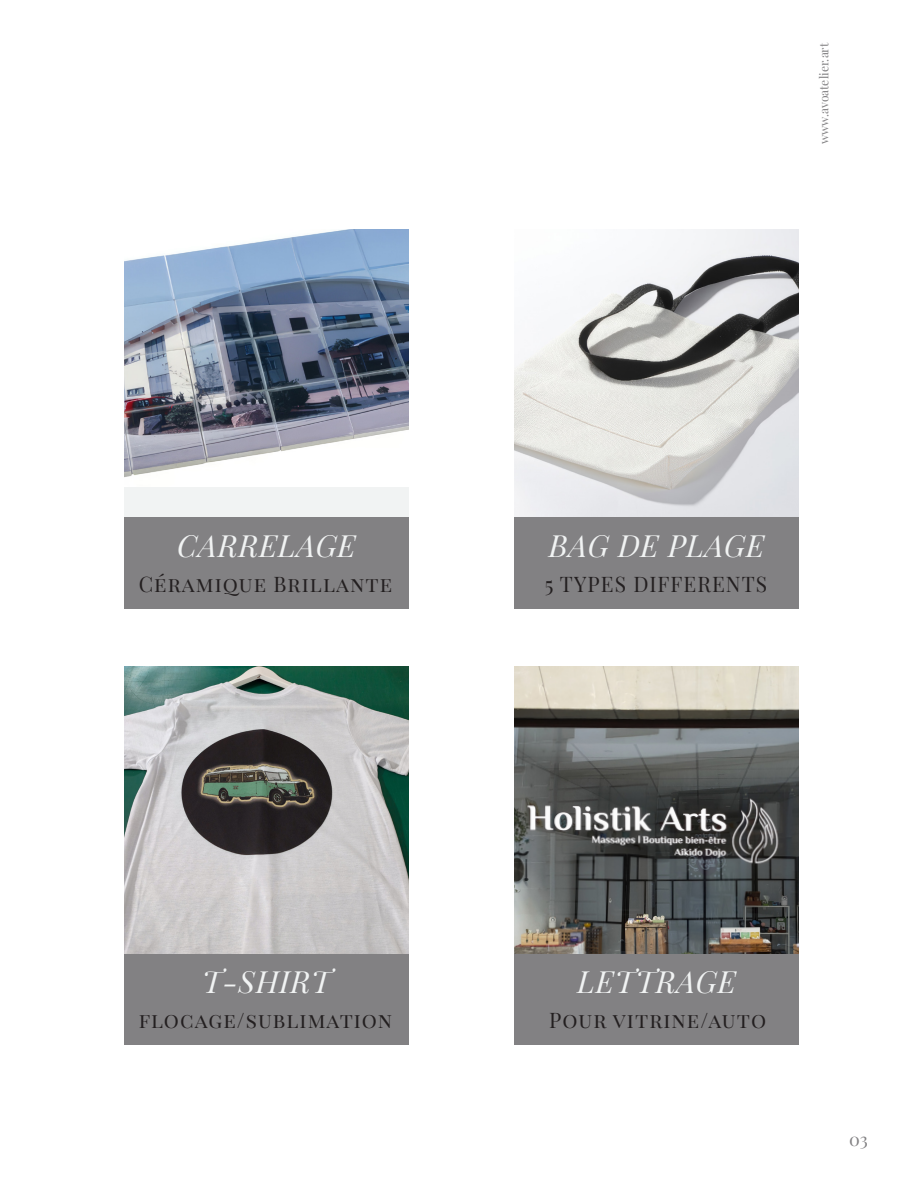
<style>
.page{position:relative;width:918px;height:1188px;background:#fff}
.page>*{position:absolute;margin:0;border:0;box-sizing:border-box;transform-origin:0 0}
.Heading_-_Center_Aligned{font:italic 30px "Playfair Display";letter-spacing:.025em;color:#f1f3f3}
.Subheading_-_Center_Aligned{font:21px "Playfair Display";letter-spacing:.05em;color:#231f20}
.t1{font:18px "Playfair Display";color:#828183}
.t2{font:12px "Playfair Display";color:#828183}
</style>
<div class="page">
<div style="left:124px;top:517px;width:285px;height:92px;background:#828183"></div>
<div style="left:515px;top:517px;width:284px;height:92px;background:#828183"></div>
<div style="left:124px;top:954px;width:285px;height:91px;background:#828183"></div>
<div style="left:515px;top:954px;width:284px;height:91px;background:#828183"></div>
<div style="left:124px;top:229px;width:285px;height:288px;background:#f1f3f3"></div>
<img style="left:124px;top:229px;width:285px;height:258px">
<img style="left:515px;top:229px;width:284px;height:288px">
<img style="left:124px;top:666px;width:285px;height:288px">
<img style="left:515px;top:666px;width:284px;height:288px">
<p class="t2" style="left:815px;top:144px;width:103px;rotate:-90deg">www.avoatelier.art</p>
<p class="Heading_-_Center_Aligned" style="left:177px;top:522px;width:180px">CARRELAGE</p>
<p class="Heading_-_Center_Aligned" style="left:549px;top:522px;width:217px">BAG DE PLAGE</p>
<p class="Subheading_-_Center_Aligned" style="left:139px;top:567px;width:255px">Céramique Brillante</p>
<p class="Subheading_-_Center_Aligned" style="left:545px;top:567px;width:224px">5 TYPES DIFFERENTS</p>
<p class="Heading_-_Center_Aligned" style="left:202px;top:959px;width:130px">T-SHIRT</p>
<p class="Heading_-_Center_Aligned" style="left:577px;top:959px;width:160px">LETTRAGE</p>
<p class="Subheading_-_Center_Aligned" style="left:139px;top:1004px;width:255px">flocage/sublimation</p>
<p class="Subheading_-_Center_Aligned" style="left:549px;top:1004px;width:219px">Pour vitrine/auto</p>
<p class="t1" style="left:849px;top:1125px;width:20px">03</p>
</div>
